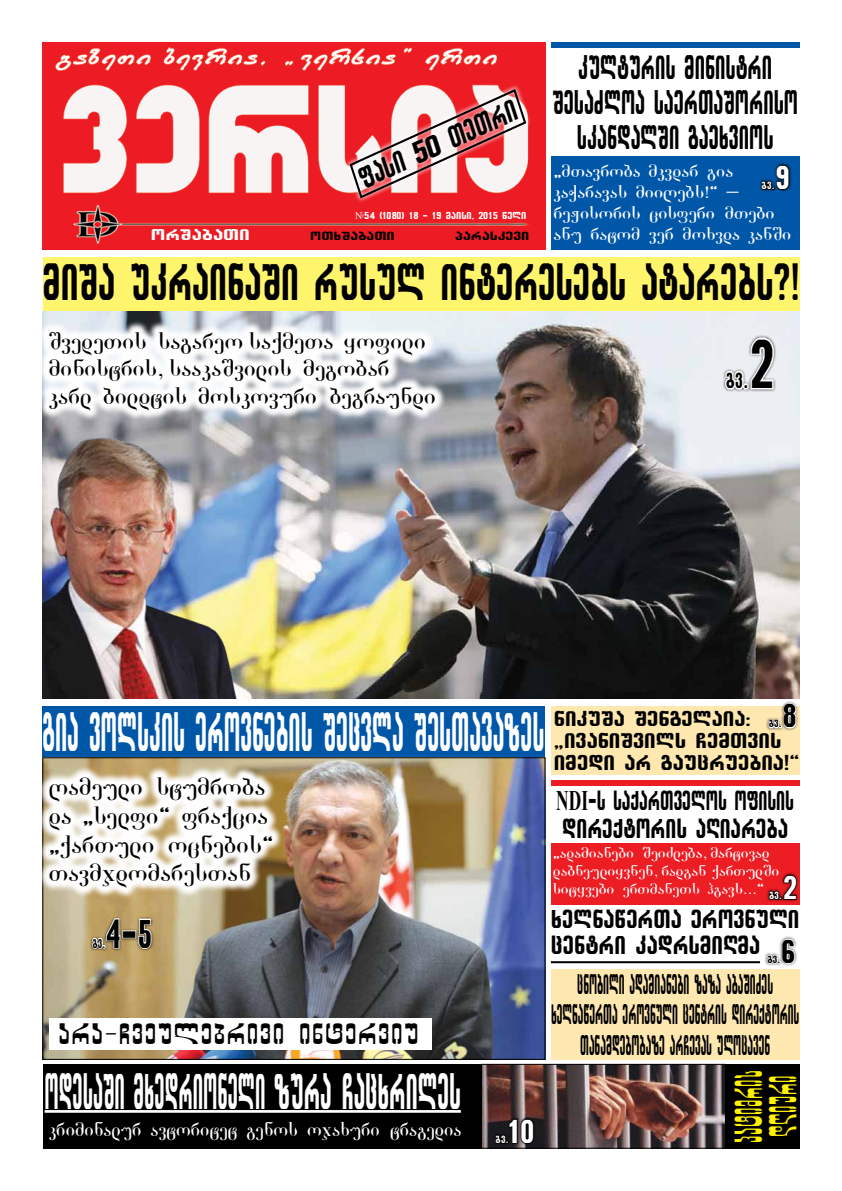
<style>
.page{position:relative;width:842px;height:1191px;background:#fff}
.page>*{position:absolute;margin:0;border:0;box-sizing:border-box;transform-origin:0 0}
.t1{font:59.4px "Sakar Mtavr";color:#000;scale:.84 1}
.t2{font:56.4px "GEO Balav Mtavr";color:#fff;scale:.42 1}
.t3{font:53.4px "GEO Balav Mtavr";color:#000;scale:.64 1}
.t4{font:52.1px "GEO Balav Mtavr";color:#fff;scale:.39 1}
.t5{font:34.8px/34.8px "GEO Balav Mtavr";color:#000;text-align:center;scale:.57 1}
.t6{font:34.4px "Sakar Mtavr";color:#000;scale:.84 1}
.t7{font:31.3px "GEO Balav Mtavr";color:#000;scale:.71 1}
.t8{font:29px/30.8px "GEO Balav Mtavr";color:#000;text-align:center;scale:.39 1}
.t9{font:28.8px/34.5px "Geo Gedi Mze";color:#fff200;scale:.92 1}
.t10{font:28.5px "Sakar Mtavr";color:#fff}
.t11{font:28.5px "Sakar Mtavr";color:#000}
.t12{font:28.2px/28.2px "GEO Balav Mtavr";color:#000;scale:.61 1}
.t13{font:26.8px/26.8px "GEO Balav Mtavr";color:#000;scale:.83 1}
.t14{font:24px/28.8px "GEO Bodoni";color:#000}
.t15{font:22.8px/27.3px "GEO Bodoni";color:#000}
.t16{font:22px/22px "GEO Balav Mtavr";color:#000}
.t17{font:21.7px "Geo Gedi Mze";color:#000;scale:2 1}
.t18{font:19.1px "GEO Bodoni";color:#fff;scale:.94 1}
.t19{font:18.7px "Sakar Mtavr";color:#000;scale:.84 1}
.t20{font:17.5px/21px "GEO Bodoni";color:#fff}
.t21{font:16px "GEO Balav Mtavr";color:#fff;scale:1.28 1}
.t22{font:15px/18px "GEO Bodoni";color:#fff}
.t23{font:12.2px "GEO Balav Mtavr";color:#000;scale:1.28 1}
.t24{font:10.8px "Sakar Mtavr";color:#000;scale:.84 1}
.t25{font:10.2px "Balav Mtavr";color:#fff}
.t26{font:9px "Sakar Mtavr";color:#fff}
.t27{font:9px "Sakar Mtavr";color:#000}
.s1{font-family:"Acad Nusx Geo"}
.s2{font-family:"GEO Balav Mtavr"}
.s3{font-family:"Times New Roman";font-weight:700}
</style>
<div class="page">
<div style="left:551px;top:843px;width:248px;height:61px;background:#ed1d24"></div>
<div style="left:551px;top:706px;width:248px;height:68px;background:#ffe8af"></div>
<div style="left:551px;top:156px;width:248px;height:93px;background:#0057a8"></div>
<div style="left:551px;top:42px;width:248px;height:6px;background:#0057a8"></div>
<div style="left:43px;top:257px;width:756px;height:407px;background:#fff56d"></div>
<img style="left:42px;top:42px;width:503px;height:207px">
<div style="left:344px;top:84px;width:187px;height:119px;background:#fff;opacity:.75"></div>
<svg style="left:348px;top:87px;width:180px;height:113px"></svg>
<img style="left:42px;top:311px;width:757px;height:387px">
<img style="left:43px;top:428px;width:200px;height:270px">
<svg style="left:42px;top:320px;width:404px;height:101px;background:#e9ebed"></svg>
<div style="left:42px;top:706px;width:503px;height:51px;background:#0057a8"></div>
<img style="left:42px;top:757px;width:501px;height:302px">
<svg style="left:42px;top:765px;width:241px;height:134px"></svg>
<div style="left:49px;top:1018px;width:383px;height:31px;background:#fff"></div>
<div style="left:43px;top:1064px;width:756px;height:84px;background:#000"></div>
<hr style="left:45px;top:1110px;width:416px;height:2px;background:#fff">
<div style="left:551px;top:780px;width:248px;height:5px;background:#ed1d24"></div>
<div style="left:551px;top:969px;width:248px;height:90px;background:#ffe8af"></div>
<div style="left:758px;top:162px;width:34px;height:31px;background:#000;opacity:.75"></div>
<svg style="left:760px;top:164px;width:30px;height:29px"></svg>
<div style="left:764px;top:935px;width:34px;height:31px;background:#000;opacity:.75"></div>
<svg style="left:766px;top:938px;width:30px;height:28px"></svg>
<div style="left:765px;top:700px;width:34px;height:31px;background:#000;opacity:.75"></div>
<svg style="left:768px;top:702px;width:29px;height:29px"></svg>
<div style="left:722px;top:335px;width:55px;height:58px;background:#000;opacity:.75"></div>
<svg style="left:724px;top:336px;width:51px;height:55px;background:#d3d5d8"></svg>
<div style="left:89px;top:915px;width:65px;height:36px;background:#000;opacity:.75"></div>
<svg style="left:91px;top:917px;width:30px;height:45px"></svg>
<div style="left:122px;top:930px;width:14px;height:8px;border:2px solid #fff"></div>
<svg style="left:137px;top:917px;width:15px;height:32px"></svg>
<hr style="left:551px;top:961px;width:209px;height:2px;background:#000">
<img style="left:483px;top:1066px;width:241px;height:80px">
<div style="left:481px;top:1064px;width:245px;height:84px;border:1px solid #000"></div>
<div style="left:766px;top:871px;width:34px;height:31px;background:#000;opacity:.75"></div>
<svg style="left:768px;top:874px;width:30px;height:31px"></svg>
<div style="left:492px;top:1115px;width:45px;height:31px;background:#000;opacity:.75"></div>
<svg style="left:495px;top:1117px;width:39px;height:32px"></svg>
<p class="t7" style="left:351px;top:162px;width:243px;rotate:-24deg">FASI 50 TETRI</p>
<p class="t25" style="left:355px;top:209px;width:173px"><span class="s1">#</span>54 (1080) 18 - 19 MAISI, 2015 WELI</p>
<p class="t21" style="left:151px;top:225px;width:79px">ORSABATI</p>
<p class="t23" style="left:310px;top:229px;width:67px">OTXSABATI</p>
<p class="t23" style="left:455px;top:229px;width:59px">PARASKEVI</p>
<p class="t5" style="left:552px;top:50px;width:432px">KULTURIS MINISTRI<br>SESAZLOA SAERTASORISO<br>SKANDALSI GAEXVIOS</p>
<p class="t20" style="left:554px;top:162px;width:239px"><span class="s2">`</span>MTAVROBA MKVDAR GIA<br>KAWARAVAS MIIREBS!<span class="s2">~ _<br></span>REJISORIS CISFERI MTEBI<br>ANU RATOM VER MOXVDA KANSI</p>
<p class="t10" style="left:774px;top:163px;width:18px">9</p>
<p class="t26" style="left:762px;top:181px;width:14px">GV.</p>
<h3 class="t3" style="left:43px;top:250px;width:1184px">MISA UKRAINASI RUSUL INTERESEBS ATAREBS?!</h3>
<p class="t15" style="left:49px;top:329px;width:389px">SVEDETIS SAGAREO SAQMETA YOFILI<br>MINISTRIS, SAAKASVILIS MEGOBAR<br>KARL BILDTIS MOSKOVURI BEGRAUNDI</p>
<h1 class="t1" style="left:748px;top:333px;width:35px">2</h1>
<p class="t19" style="left:726px;top:370px;width:28px">GV.</p>
<h2 class="t2" style="left:43px;top:698px;width:1196px">GIA VOLSKIS EROVNEBIS SECVLA SESTAVAZES</h2>
<p class="t14" style="left:49px;top:773px;width:226px">RAMEULI STUMROBA<br>DA <span class="s2">`</span>SELFI<span class="s2">~</span> FRAQCIA <span class="s2">`</span>QARTULI OCNEBIS<span class="s2">~<br></span>TAVMJDOMARESTAN</p>
<p class="t6" style="left:105px;top:915px;width:58px">4-5</p>
<p class="t24" style="left:92px;top:937px;width:17px">GV.</p>
<p class="t17" style="left:60px;top:1019px;width:182px">ARA-CVEULEBRIVI INTERVIU</p>
<h3 class="t4" style="left:45px;top:1060px;width:1069px">ODESASI MXEDRIONELI ZURA CACXRILES</h3>
<p class="t18" style="left:49px;top:1120px;width:441px">KRIMINALUR AVTORITET GENOS OJAXURI TRAGEDIA</p>
<p class="t10" style="left:509px;top:1116px;width:29px">10</p>
<p class="t26" style="left:496px;top:1134px;width:14px">GV.</p>
<p class="t11" style="left:782px;top:701px;width:18px">8</p>
<p class="t16" style="left:554px;top:707px;width:248px">NIKUSA SENGELAIA: `IVANISVILS CEMTVIS<br>IMEDI AR GAUCRUEBIA!~</p>
<p class="t12" style="left:556px;top:786px;width:391px"><span class="s3">NDI</span>-S SAQARTVELOS OFISIS<br>DIREQTORIS ARIAREBA</p>
<p class="t22" style="left:553px;top:844px;width:228px"><span class="s2">`</span>ADAMIANEBI SEIZLEBA, MARTIVAD<br>DABNEULIYVNEN, RADGAN QARTULSI<br>SITYVEBI ERTMANETS HGAVS...<span class="s2">~</span></p>
<p class="t27" style="left:769px;top:719px;width:14px">GV.</p>
<p class="t10" style="left:782px;top:872px;width:18px">2</p>
<p class="t26" style="left:769px;top:890px;width:14px">GV.</p>
<p class="t13" style="left:551px;top:905px;width:301px">XELNAWERTA EROVNULI<br>CENTRI KADRSMIRMA</p>
<p class="t11" style="left:780px;top:936px;width:18px">6</p>
<p class="t27" style="left:767px;top:954px;width:14px">GV.</p>
<p class="t8" style="left:551px;top:968px;width:638px">CNOBILI ADAMIANEBI ZAZA ABASIZES<br>XELNAWERTA EROVNULI CENTRIS DIREQTORIS<br>TANAMDEBOBAZE ARCEVAS ULOCAVEN</p>
<p class="t9" style="left:731px;top:1142px;width:81px;rotate:-90deg">PATIMRIS<br>DRIURI</p>
</div>
